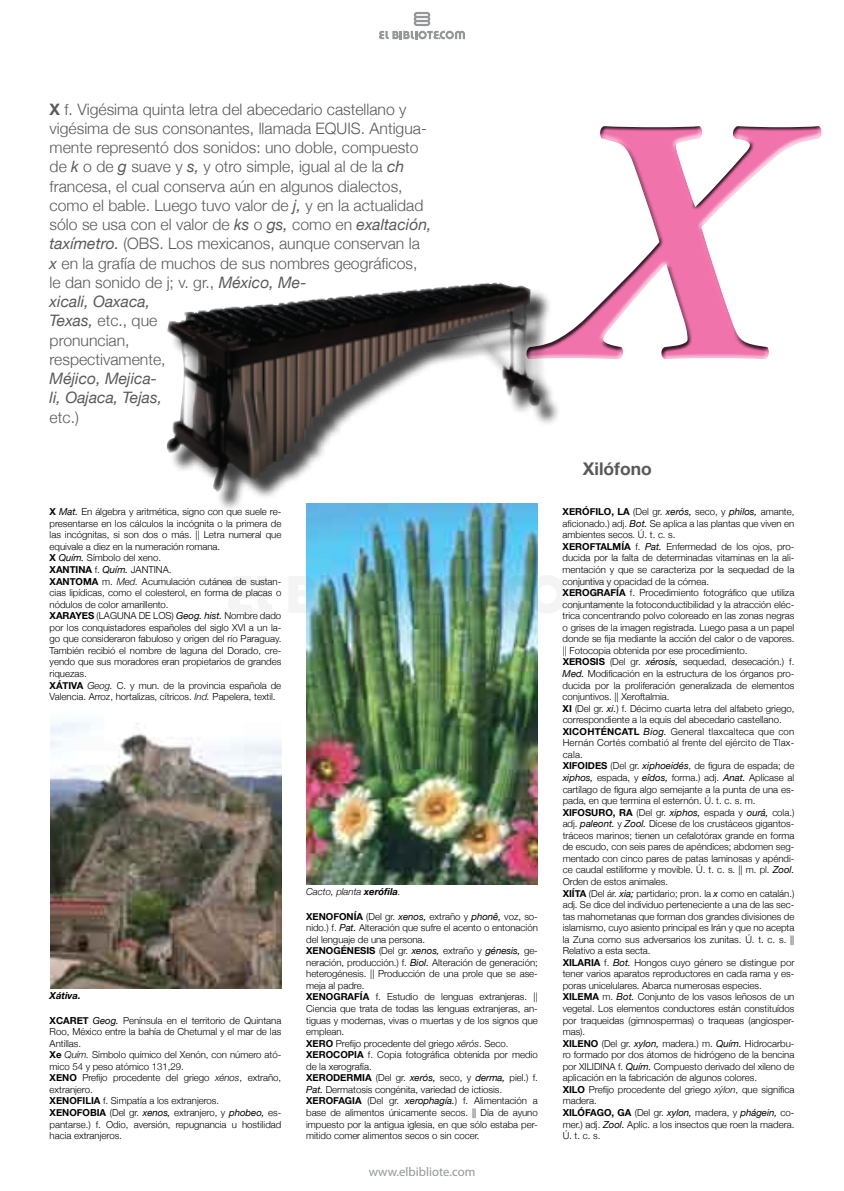
<style>
.page{position:relative;width:844px;height:1191px;background:#fff}
.page>*{position:absolute;margin:0;border:0;box-sizing:border-box;transform-origin:0 0}
.t1{font:italic 700 350px "Adobe Garamond Pro";color:#f173ac}
.t2{font:700 17.5px "Helvetica Neue";color:#58595b}
.t3{font:300 15.75px/19.2px "Helvetica Neue";color:#58595b}
.t4{font:italic 15.75px/19.2px "Helvetica Neue";color:#58595b}
.t5{font:12.78px "Myriad Pro";color:#949699}
.t6{font:300 9.62px/11.5px "Helvetica Neue";color:#000}
.t7{font:700 9.62px "Helvetica Neue";color:#000}
.t8{font:italic 300 9.62px "Helvetica Neue";color:#000}
.t9{font:italic 700 9.62px "Helvetica Neue";color:#000}
.s1{font-weight:700}
.s2{font-weight:400;font-style:italic}
.s3{font-style:italic}
</style>
<div class="page">
<img style="left:50px;top:722px;width:231px;height:267px">
<img style="left:306px;top:560px;width:231px;height:325px">
<div style="left:169px;top:285px;width:406px;height:275px;background:#000;opacity:.75"></div>
<img style="left:166px;top:283px;width:374px;height:210px">
<svg style="left:228px;top:576px;width:23px;height:37px"></svg>
<svg style="left:258px;top:576px;width:14px;height:37px"></svg>
<svg style="left:289px;top:576px;width:32px;height:37px"></svg>
<svg style="left:322px;top:576px;width:10px;height:37px"></svg>
<svg style="left:338px;top:576px;width:48px;height:37px;background:#5f8978"></svg>
<svg style="left:390px;top:576px;width:10px;height:37px"></svg>
<img style="left:405px;top:575px;width:211px;height:38px">
<svg style="left:379px;top:12px;width:86px;height:27px"></svg>
<p class="t3" style="left:50px;top:99px;width:383px"><span class="s1">X</span> f. Vigésima quinta letra del abecedario castellano y vigésima de sus consonantes, llamada EQUIS. Antigua&shy;mente representó dos sonidos: uno doble, compuesto de <span class="s2">k</span> o de <span class="s2">g</span> suave y <span class="s2">s,</span> y otro simple, igual al de la <span class="s2">ch </span>francesa, el cual conserva aún en algunos dialectos, como el bable. Luego tuvo valor de <span class="s2">j,</span> y en la actualidad sólo se usa con el valor de <span class="s2">ks</span> o <span class="s2">gs,</span> como en <span class="s2">exaltación, taxímetro.</span> (OBS. Los mexicanos, aunque conservan la<br><span class="s2">x</span> en la grafía de muchos de sus nombres geográficos, le dan sonido de j; v. gr., <span class="s2">México, Me-<br>xicali, Oaxaca,<br>Texas,</span> etc., que<br>pronuncian,<br>respectivamente,</p>
<h3 class="t4" style="left:50px;top:369px;width:114px">Méjico, Mejica&shy;li, Oajaca, Tejas,</h3>
<h3 class="t3" style="left:50px;top:407px;width:31px">etc.)</h3>
<h1 class="t1" style="left:545px;top:45px;width:226px">X</h1>
<h2 class="t2" style="left:582px;top:457px;width:70px">XILÓFONO</h2>
<p class="t6" style="left:50px;top:506px;width:233px"><span class="s1">X</span> <span class="s2">mat.</span> En álgebra y aritmética, signo con que suele re&shy;presentarse en los cálculos la incógnita o la primera de las incógnitas, si son dos o más. || Letra numeral que equivale a diez en la numeración romana.<br><span class="s1">X</span> <span class="s2">Quím.</span> Símbolo del xeno.<br><span class="s1">XANTINA</span> f. <span class="s2">Quím.</span> JAN-TI-NA.<br><span class="s1">XANTOMA</span></p>
<p class="t6" style="left:50px;top:575px;width:233px;text-indent:53px">m. <span class="s3">Med.</span> Acumulación cutánea de sustan&shy;cias lipídicas, como el colesterol, en forma de placas o nódulos de color amarillento.<br><span class="s1">XARAYES</span> (la-g una de los) <span class="s2">Geog. hist.</span> Nombre dado por los conquistadores españoles del siglo XVI a un la&shy;go que consideraron fabuloso y origen del río Paraguay.<br>También recibió el nombre de laguna del Dorado, cre&shy;yendo que sus moradores eran propietarios de grandes riquezas.</p>
<p class="t7" style="left:50px;top:679px;width:20px">XÁTIVA</p>
<p class="t6" style="left:50px;top:679px;width:233px;text-indent:38px"><span class="s3">Geog.</span> C. y mun. de la provincia española de<br>Valencia. Arroz, hortalizas, cítricos. <span class="s3">Ind.</span> Papelera, textil.</p>
<p class="t9" style="left:50px;top:989px;width:33px">Xátiva.</p>
<p class="t6" style="left:50px;top:1014px;width:233px"><span class="s1">XCARET</span> <span class="s2">Geog.</span> Península en el territorio de Quintana Roo, México entre la bahía de Chetumal y el mar de las Antillas.<br><span class="s1">XE</span> <span class="s3">Quím.</span> Símbolo químico del Xenón, con número ató&shy;mico 54 y peso atómico 131,29.</p>
<p class="t7" style="left:50px;top:1072px;width:8px">XENO</p>
<p class="t6" style="left:50px;top:1072px;width:233px;text-indent:33px">Prefijo procedente del griego <span class="s3">xénos</span>, extraño, extranjero.</p>
<p class="t7" style="left:50px;top:1095px;width:7px">XENOFILIA</p>
<p class="t6" style="left:50px;top:1095px;width:233px;text-indent:53px">f. Simpatía a los extranjeros.<br><span class="s1">XENOFOBIA</span> (Del gr. <span class="s2">xenos,</span> extranjero, y <span class="s2">phobeo,</span> es&shy;pantarse.) f. Odio, aversión, repugnancia u hostilidad hacia extranjeros.</p>
<p class="t8" style="left:306px;top:886px;width:96px">Cacto, planta <span class="s1">xerófila</span>.</p>
<p class="t6" style="left:306px;top:910px;width:233px"><span class="s1">XENOFONÍA</span> (Del gr. <span class="s2">xenos,</span> extraño y <span class="s2">phonê,</span> voz, so&shy;nido.) f. <span class="s2">Pat.</span> Alteración que sufre el acento o entonación del lenguaje de una persona.<br><span class="s1">XENOGÉNESIS</span> (Del gr. <span class="s2">xenos,</span> extraño y <span class="s2">génesis,</span> ge&shy;neración, producción.) f. <span class="s2">Biol.</span> Alteración de generación; heterogénesis. || Producción de una prole que se ase&shy;meja al padre.<br><span class="s1">XENOGRAFÍA</span> f. Estudio de lenguas extranjeras. || Ciencia que trata de todas las lenguas extranjeras, an&shy;tiguas y modernas, vivas o muertas y de los signos que emplean.</p>
<p class="t7" style="left:306px;top:1037px;width:8px">XERO</p>
<p class="t6" style="left:306px;top:1037px;width:233px;text-indent:30px">Prefijo procedente del griego <span class="s3">xërós</span>. Seco.<br><span class="s1">XEROCOPIA</span> f. Copia fotográfica obtenida por medio de la xerografía.<br><span class="s1">XERODERMIA</span> (Del gr. <span class="s2">xerós,</span> seco, y <span class="s2">derma,</span> piel.) f.<br><span class="s2">Pat.</span> Dermatosis congénita, variedad de ictiosis.<br><span class="s1">XEROFAGIA</span> (Del gr. <span class="s2">xerophagía.</span>) f. Alimentación a base de alimentos únicamente secos. || Día de ayuno impuesto por la antigua iglesia, en que sólo estaba per&shy;mitido comer alimentos secos o sin cocer.</p>
<h3 class="t5" style="left:368px;top:1163px;width:108px">www.elbibliote.com</h3>
<p class="t6" style="left:562px;top:506px;width:233px"><span class="s1">XERÓFILO, LA</span> (Del gr. <span class="s2">xerós,</span> seco, y <span class="s2">philos,</span> amante, aficionado.) adj. <span class="s2">Bot.</span> Se aplica a las plantas que viven en ambientes secos. Ú. t. c. s.<br><span class="s1">XEROFTALMÍA</span> f. <span class="s2">Pat.</span> Enfermedad de los ojos, pro&shy;ducida por la falta de determinadas vitaminas en la ali&shy;mentación y que se caracteriza por la sequedad de la conjuntiva y opacidad de la córnea.<br><span class="s1">XEROGRAFÍA</span> f. Procedimiento fotográfico que utiliza conjuntamente la fotoconductibilidad y la atracción eléc&shy;trica concentrando polvo coloreado en las zonas negras o grises de la imagen registrada. Luego pasa a un papel donde se fija mediante la acción del calor o de vapores. || Fotocopia obtenida por ese procedimiento.<br><span class="s1">XEROSIS</span> (Del gr. <span class="s2">xérosis,</span> sequedad, desecación.) f.<br><span class="s2">Med.</span> Modificación en la estructura de los órganos pro&shy;ducida por la proliferación generalizada de elementos conjuntivos. || Xeroftalmia.<br><span class="s1">XI</span> (Del gr. <span class="s2">xi.</span>) f. Décimo cuarta letra del alfabeto griego, correspondiente a la equis del abecedario castellano.<br><span class="s1">XICOHTÉNCATL</span> <span class="s2">Biog.</span> General tlaxcalteca que con Hernán Cortés combatió al frente del ejército de Tlax&shy;cala.<br><span class="s1">XIFOIDES</span> (Del gr. <span class="s2">xiphoeidés</span>, de figura de espada; de <span class="s2">xiphos,</span> espada, y <span class="s2">eîdos,</span> forma.) adj. <span class="s2">Anat.</span> Aplícase al cartílago de figura algo semejante a la punta de una es&shy;pada, en que termina el esternón. Ú. t. c. s. m.<br><span class="s1">XIFOSURO, RA</span> (Del gr. <span class="s2">xiphos,</span> espada y <span class="s2">ourá,</span> cola.) adj. <span class="s2">paleont.</span> y <span class="s2">Zool.</span> Dícese de los crustáceos gigantos&shy;tráceos marinos; tienen un cefalotórax grande en forma de escudo, con seis pares de apéndices; abdomen seg&shy;mentado con cinco pares de patas laminosas y apéndi&shy;ce caudal estiliforme y movible. Ú. t. c. s. || m. pl. <span class="s2">Zool.<br></span>Orden de estos animales.<br><span class="s1">XIÍTA</span> (Del ár. <span class="s2">xia;</span> partidario; pron. la <span class="s2">x</span> como en catalán.) adj. Se dice del individuo perteneciente a una de las sec&shy;tas mahometanas que forman dos grandes divisiones de islamismo, cuyo asiento principal es Irán y que no acepta la Zuna como sus adversarios los zunitas. Ú. t. c. s. || Relativo a esta secta.<br><span class="s1">XILARIA</span> f. <span class="s2">Bot.</span> Hongos cuyo género se distingue por tener varios aparatos reproductores en cada rama y es&shy;poras unicelulares. Abarca numerosas especies.<br><span class="s1">XILEMA</span> m. <span class="s2">Bot.</span> Conjunto de los vasos leñosos de un vegetal. Los elementos conductores están constituídos por traqueidas (gimnospermas) o traqueas (angiosper&shy;mas).<br><span class="s1">XILENO</span> (Del gr. <span class="s2">xylon,</span> madera.) m. <span class="s2">Quím.</span> Hidrocarbu&shy;ro formado por dos átomos de hidrógeno de la bencina por Xilidina f. <span class="s2">Quím.</span> Compuesto derivado del xileno de aplicación en la fabricación de algunos colores.</p>
<p class="t7" style="left:562px;top:1083px;width:7px">XILO</p>
<p class="t6" style="left:562px;top:1083px;width:233px;text-indent:26px">Prefijo procedente del griego <span class="s3">xýlon</span>, que significa madera.<br><span class="s1">XILÓFAGO, GA</span> (Del gr. <span class="s2">xylon,</span> madera, y <span class="s2">phágein,</span> co&shy;mer.) adj. <span class="s2">Zool.</span> Aplíc. a los insectos que roen la madera.<br>Ú. t. c. s.</p>
</div>
